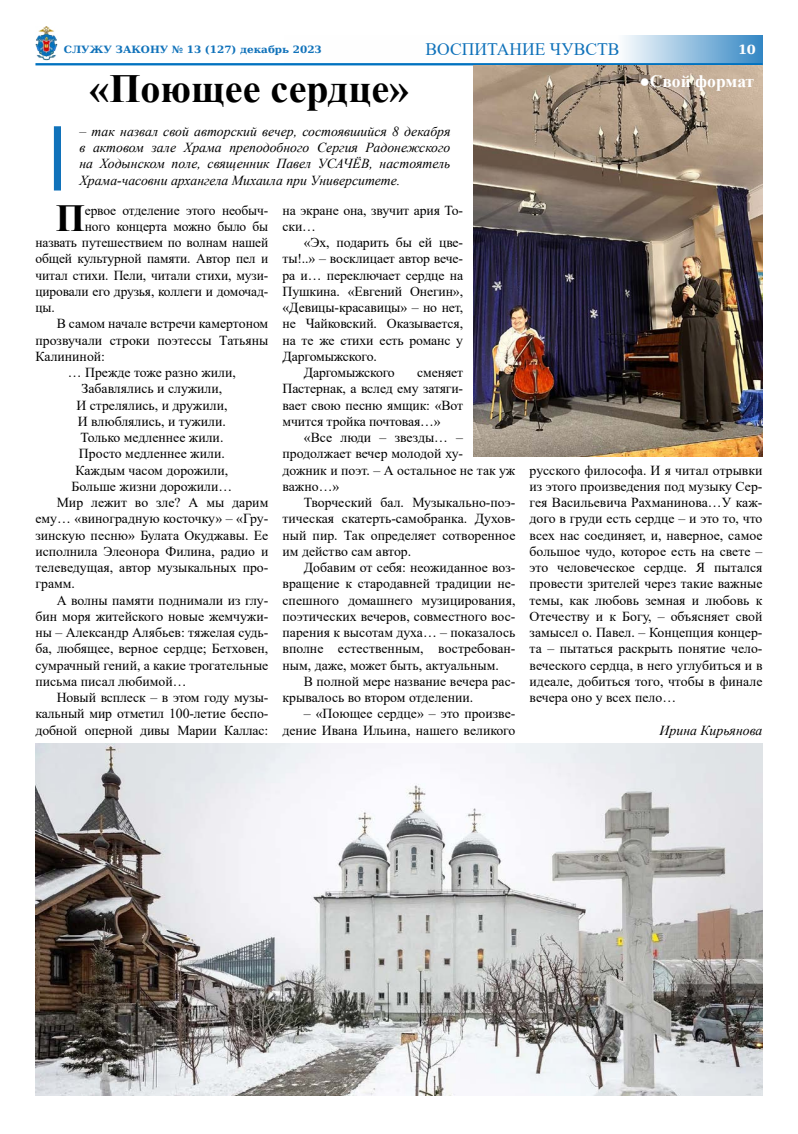
<style>
.page{position:relative;width:798px;height:1134px;background:#fff}
.page>*{position:absolute;margin:0;border:0;box-sizing:border-box;transform-origin:0 0}
.t1{font:700 40px "Times New Roman";color:#000}
.t2{font:700 38.25px "Times New Roman";color:#000}
.t3{font:17.5px "Times New Roman";color:#1072ba}
.t4{font:700 17.5px "Times New Roman";letter-spacing:-.005em;color:#fff}
.t5{font:13.75px/16.2px "Times New Roman";color:#000;text-align:justify}
.t6{font:italic 13.75px/16.2px "Times New Roman";color:#000;text-align:justify}
.t7{font:700 12.5px "DejaVu Serif";color:#fff;scale:1.04 1}
.t8{font:700 10px "DejaVu Serif";color:#1072ba;scale:1.04 1}
</style>
<div class="page">
<svg style="left:624px;top:35px;width:138px;height:28px;background:#93bfdf"></svg>
<img style="left:35px;top:26px;width:22px;height:34px">
<hr style="left:35px;top:63px;width:727px;height:2px;background:#0072c0">
<img style="left:473px;top:65px;width:289px;height:392px">
<div style="left:54px;top:126px;width:7px;height:65px;background:#1072ba"></div>
<img style="left:35px;top:743px;width:727px;height:352px">
<p class="t8" style="left:64px;top:41px;width:249px">СЛУЖУ ЗАКОНУ № 13 (127) декабрь 2023</p>
<p class="t3" style="left:425px;top:37px;width:195px">ВОСПИТАНИЕ ЧУВСТВ</p>
<p class="t7" style="left:737px;top:39px;width:19px">10</p>
<h1 class="t1" style="left:89px;top:60px;width:321px">«Поющее сердце»</h1>
<p class="t6" style="left:79px;top:123px;width:372px">– так назвал свой авторский вечер, состоявшийся 8 декабря в актовом зале Храма преподобного Сергия Радонежского на Ходынском поле, священник Павел УСАЧЁВ, настоятель Храма-часовни архангела Михаила при Университете.</p>
<h2 class="t2" style="left:56px;top:190px;width:31px">П</h2>
<p class="t5" style="left:85px;top:201px;width:185px">ервое отделение этого необыч-</p>
<p class="t5" style="left:85px;top:218px;width:185px">ного концерта можно было бы</p>
<p class="t5" style="left:35px;top:234px;width:234px">назвать путешествием по волнам нашей</p>
<p class="t5" style="left:35px;top:250px;width:234px">общей культурной памяти. Автор пел и</p>
<p class="t5" style="left:35px;top:266px;width:234px">читал стихи. Пели, читали стихи, музи-</p>
<p class="t5" style="left:35px;top:283px;width:234px">цировали его друзья, коллеги и домочад-</p>
<p class="t5" style="left:35px;top:299px;width:21px">цы.</p>
<p class="t5" style="left:57px;top:315px;width:213px">В самом начале встречи камертоном</p>
<p class="t5" style="left:35px;top:331px;width:234px">прозвучали строки поэтессы Татьяны</p>
<p class="t5" style="left:35px;top:348px;width:71px">Калининой:</p>
<p class="t5" style="left:68px;top:364px;width:169px">… Прежде тоже разно жили,</p>
<p class="t5" style="left:81px;top:380px;width:142px">Забавлялись и служили,</p>
<p class="t5" style="left:76px;top:396px;width:152px">И стрелялись, и дружили,</p>
<p class="t5" style="left:78px;top:413px;width:149px">И влюблялись, и тужили.</p>
<p class="t5" style="left:80px;top:429px;width:144px">Только медленнее жили.</p>
<p class="t5" style="left:79px;top:445px;width:147px">Просто медленнее жили.</p>
<p class="t5" style="left:75px;top:461px;width:154px">Каждым часом дорожили,</p>
<p class="t5" style="left:72px;top:478px;width:162px">Больше жизни дорожили…</p>
<p class="t5" style="left:57px;top:494px;width:213px">Мир лежит во зле? А мы дарим</p>
<p class="t5" style="left:35px;top:510px;width:234px">ему… «виноградную косточку» – «Гру-</p>
<p class="t5" style="left:35px;top:526px;width:234px">зинскую песню» Булата Окуджавы. Ее</p>
<p class="t5" style="left:35px;top:543px;width:234px">исполнила Элеонора Филина, радио и</p>
<p class="t5" style="left:35px;top:559px;width:234px">телеведущая, автор музыкальных про-</p>
<p class="t5" style="left:35px;top:575px;width:41px">грамм.</p>
<p class="t5" style="left:57px;top:591px;width:213px">А волны памяти поднимали из глу-</p>
<p class="t5" style="left:35px;top:608px;width:234px">бин моря житейского новые жемчужи-</p>
<p class="t5" style="left:35px;top:624px;width:234px">ны – Александр Алябьев: тяжелая судь-</p>
<p class="t5" style="left:35px;top:640px;width:234px">ба, любящее, верное сердце; Бетховен,</p>
<p class="t5" style="left:35px;top:656px;width:234px">сумрачный гений, а какие трогательные</p>
<p class="t5" style="left:35px;top:673px;width:152px">письма писал любимой…</p>
<p class="t5" style="left:57px;top:689px;width:213px">Новый всплеск – в этом году музы-</p>
<p class="t5" style="left:35px;top:705px;width:234px">кальный мир отметил 100-летие беспо-</p>
<p class="t5" style="left:35px;top:721px;width:234px">добной оперной дивы Марии Каллас:</p>
<p class="t5" style="left:282px;top:201px;width:182px">на экране она, звучит ария То&shy;ски…</p>
<p class="t5" style="left:304px;top:234px;width:161px">«Эх, подарить бы ей цве-</p>
<p class="t5" style="left:282px;top:250px;width:182px">ты!..» – восклицает автор вече-</p>
<p class="t5" style="left:282px;top:266px;width:182px">ра и… переключает сердце на</p>
<p class="t5" style="left:282px;top:283px;width:182px">Пушкина. «Евгений Онегин»,</p>
<p class="t5" style="left:282px;top:299px;width:182px">«Девицы-красавицы» – но нет,</p>
<p class="t5" style="left:282px;top:315px;width:182px">не Чайковский. Оказывается,</p>
<p class="t5" style="left:282px;top:331px;width:182px">на те же стихи есть романс у</p>
<p class="t5" style="left:282px;top:348px;width:96px">Даргомыжского.</p>
<p class="t5" style="left:304px;top:364px;width:92px">Даргомыжского</p>
<p class="t5" style="left:282px;top:364px;width:182px;text-indent:135px">сменяет Пастернак, а вслед ему затяги&shy;вает свою песню ямщик: «Вот мчится тройка почтовая…»</p>
<p class="t5" style="left:282px;top:429px;width:234px;text-align:left;text-indent:21px">«Все люди – звезды… – продолжает вечер молодой ху-<br>дожник и поэт. – А остальное не так уж важно…»</p>
<p class="t5" style="left:282px;top:494px;width:234px;text-indent:21px">Творческий бал. Музыкально-поэ&shy;тическая скатерть-самобранка. Духов&shy;ный пир. Так определяет сотворенное им действо сам автор.</p>
<p class="t5" style="left:282px;top:559px;width:234px;text-indent:21px">Добавим от себя: неожиданное воз&shy;вращение к стародавней традиции не&shy;спешного домашнего музицирования, поэтических вечеров, совместного вос&shy;парения к высотам духа… – показалось вполне естественным, востребован&shy;ным, даже, может быть, актуальным.</p>
<p class="t5" style="left:282px;top:673px;width:234px;text-indent:21px">В полной мере название вечера рас&shy;крывалось во втором отделении.</p>
<p class="t5" style="left:282px;top:705px;width:234px;text-align:right">– «Поющее сердце» – это произве&shy;дение Ивана Ильина, нашего великого</p>
<p class="t4" style="left:639px;top:68px;width:116px">●Свой формат</p>
<p class="t5" style="left:529px;top:461px;width:234px">русского философа. И я читал отрывки из этого произведения под музыку Сер&shy;гея Васильевича Рахманинова…У каж&shy;дого в груди есть сердце – и это то, что всех нас соединяет, и, наверное, самое большое чудо, которое есть на свете – это человеческое сердце. Я пытался провести зрителей через такие важные темы, как любовь земная и любовь к Отечеству и к Богу, – объясняет свой замысел о. Павел. – Концепция концер&shy;та – пытаться раскрыть понятие чело&shy;веческого сердца, в него углубиться и в идеале, добиться того, чтобы в финале вечера оно у всех пело…</p>
<p class="t6" style="left:659px;top:722px;width:104px">Ирина Кирьянова</p>
</div>
